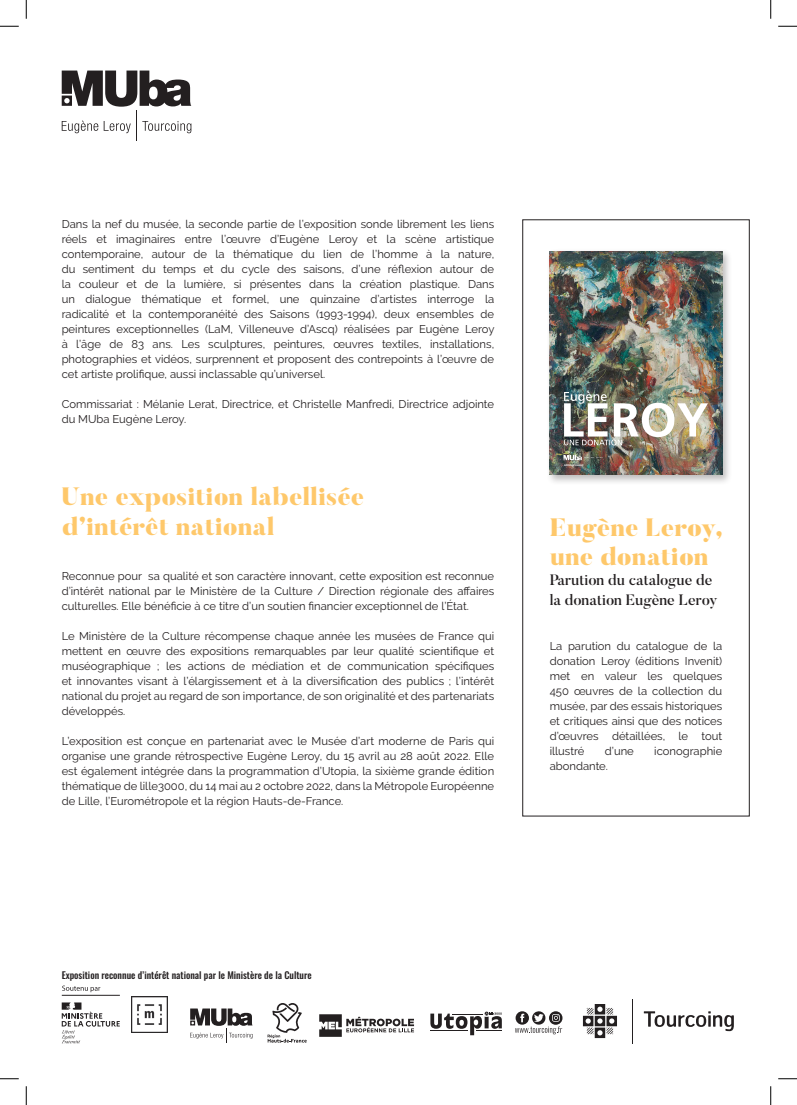
<style>
.page{position:relative;width:797px;height:1105px;background:#fff}
.page>*{position:absolute;margin:0;border:0;box-sizing:border-box;transform-origin:0 0}
.t1{font:900 25px/30px "Butler";color:#fec86b}
.t2{font:500 15px/20px "Butler";color:#231f20}
.t3{font:11.25px/15px "Raleway";color:#231f20;text-align:justify}
.t4{font:500 9.5px "Oswald";color:#231f20}
.t5{font:700 2.62px "Frutiger LT Std";color:#fff}
</style>
<div class="page">
<div style="left:522px;top:220px;width:227px;height:596px;border:1px solid #231f20"></div>
<svg style="left:190px;top:1008px;width:62px;height:34px"></svg>
<svg style="left:267px;top:1003px;width:40px;height:39px"></svg>
<svg style="left:319px;top:1014px;width:95px;height:23px"></svg>
<hr style="left:632px;top:999px;width:1px;height:44px;background:#231f20">
<svg style="left:583px;top:1004px;width:34px;height:34px"></svg>
<svg style="left:644px;top:1011px;width:89px;height:20px"></svg>
<svg style="left:515px;top:1011px;width:47px;height:23px"></svg>
<img style="left:132px;top:996px;width:36px;height:36px">
<svg style="left:62px;top:1002px;width:58px;height:41px"></svg>
<svg style="left:62px;top:985px;width:38px;height:7px"></svg>
<hr style="left:62px;top:995px;width:58px;height:1px;background:#231f20">
<div style="left:546px;top:248px;width:186px;height:237px;background:#231f20;opacity:.3"></div>
<img style="left:549px;top:251px;width:173px;height:224px">
<img style="left:564px;top:392px;width:144px;height:53px">
<img style="left:562px;top:454px;width:42px;height:6px">
<svg style="left:62px;top:71px;width:129px;height:36px"></svg>
<svg style="left:62px;top:121px;width:36px;height:12px"></svg>
<svg style="left:104px;top:121px;width:27px;height:12px"></svg>
<svg style="left:142px;top:121px;width:49px;height:12px"></svg>
<hr style="left:136px;top:111px;width:1px;height:30px;background:#231f20">
<svg style="left:430px;top:1011px;width:72px;height:24px"></svg>
<svg style="left:0;top:25px;width:19px;height:2px"></svg>
<svg style="left:778px;top:25px;width:19px;height:2px"></svg>
<svg style="left:0;top:1078px;width:19px;height:1px"></svg>
<svg style="left:778px;top:1078px;width:19px;height:1px"></svg>
<svg style="left:25px;top:0;width:2px;height:19px"></svg>
<svg style="left:25px;top:1086px;width:2px;height:19px"></svg>
<svg style="left:770px;top:0;width:1px;height:19px"></svg>
<svg style="left:770px;top:1086px;width:1px;height:19px"></svg>
<p class="t3" style="left:62px;top:216px;width:434px">Dans la nef du musée, la seconde partie de l’exposition sonde librement les liens réels et imaginaires entre l’œuvre d’Eugène Leroy et la scène artistique contemporaine, autour de la thématique du lien de l’homme à la nature, du sentiment du temps et du cycle des saisons, d’une réflexion autour de la couleur et de la lumière, si présentes dans la création plastique. Dans un dialogue thématique et formel, une quinzaine d’artistes interroge la radicalité et la contemporanéité des Saisons (1993-1994), deux ensembles de peintures exceptionnelles (LaM, Villeneuve d’Ascq) réalisées par Eugène Leroy à l’âge de 83 ans. Les sculptures, peintures, œuvres textiles, installations, photographies et vidéos, surprennent et proposent des contrepoints à l’œuvre de cet artiste prolifique, aussi inclassable qu’universel.</p>
<p class="t3" style="left:62px;top:396px;width:434px">Commissariat : Mélanie Lerat, Directrice, et Christelle Manfredi, Directrice adjointe du MUba Eugène Leroy.</p>
<h1 class="t1" style="left:62px;top:482px;width:304px">Une exposition labellisée d’intérêt national</h1>
<p class="t3" style="left:62px;top:569px;width:434px">Reconnue pour sa qualité et son caractère innovant, cette exposition est reconnue d’intérêt national par le Ministère de la Culture / Direction régionale des affaires culturelles. Elle bénéficie à ce titre d’un soutien financier exceptionnel de l’État.</p>
<p class="t3" style="left:62px;top:629px;width:434px">Le Ministère de la Culture récompense chaque année les musées de France qui mettent en œuvre des expositions remarquables par leur qualité scientifique et muséographique ; les actions de médiation et de communication spécifiques et innovantes visant à l’élargissement et à la diversification des publics ; l’intérêt national du projet au regard de son importance, de son originalité et des partenariats développés.</p>
<p class="t3" style="left:62px;top:734px;width:434px">L’exposition est conçue en partenariat avec le Musée d’art moderne de Paris qui organise une grande rétrospective Eugène Leroy, du 15 avril au 28 août 2022. Elle est également intégrée dans la programmation d’Utopia, la sixième grande édition thématique de lille3000, du 14 mai au 2 octobre 2022, dans la Métropole Européenne de Lille, l’Eurométropole et la région Hauts-de-France.</p>
<p class="t5" style="left:564px;top:463px;width:21px">éditions invenit</p>
<h1 class="t1" style="left:549px;top:514px;width:175px;line-height:28.8px">Eugène Leroy, une donation</h1>
<h2 class="t2" style="left:549px;top:570px;width:169px">Parution du catalogue de la donation Eugène Leroy</h2>
<p class="t3" style="left:549px;top:638px;width:174px">La parution du catalogue de la donation Leroy (éditions Invenit) met en valeur les quelques 450 œuvres de la collection du musée, par des essais historiques et critiques ainsi que des notices d’œuvres détaillées, le tout illustré</p>
<p class="t3" style="left:605px;top:743px;width:30px">d’une</p>
<p class="t3" style="left:654px;top:743px;width:70px">iconographie</p>
<p class="t3" style="left:549px;top:758px;width:60px">abondante.</p>
<p class="t4" style="left:62px;top:970px;width:251px">Exposition reconnue d’intérêt national par le Ministère de la Culture</p>
</div>
